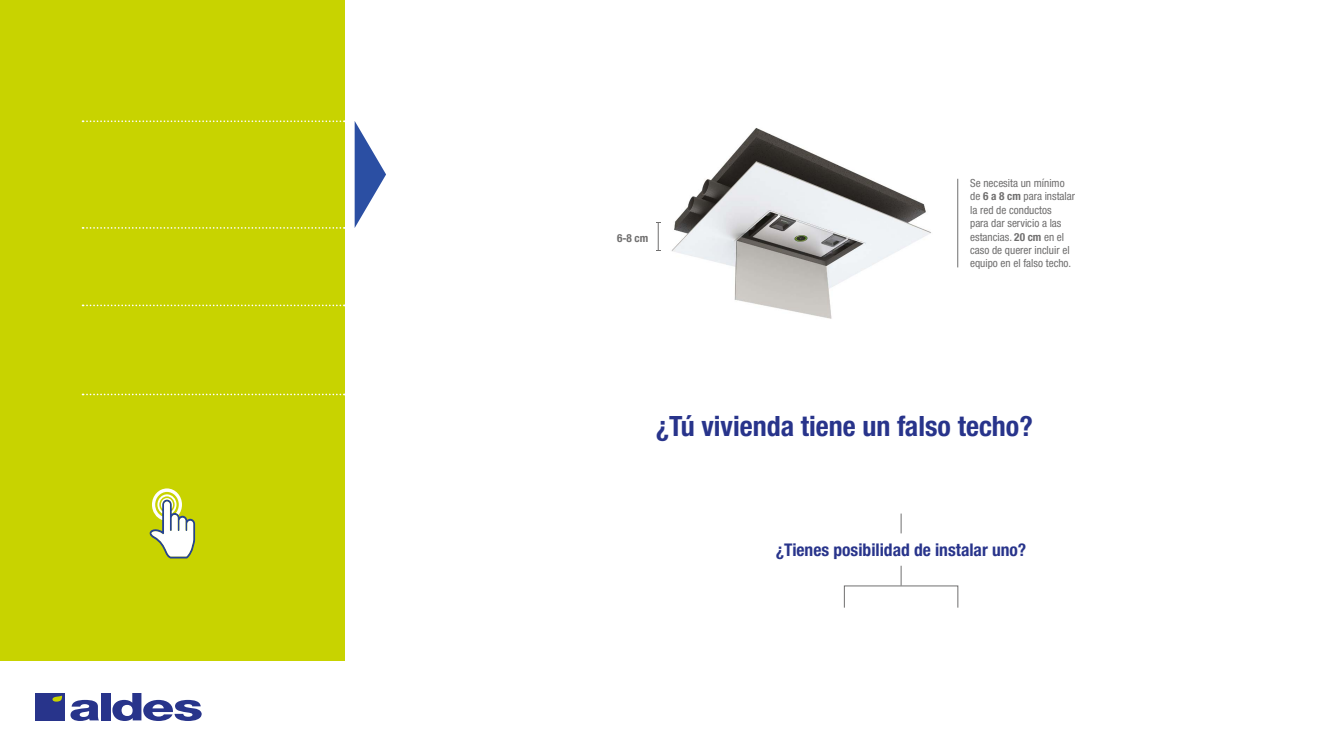
<style>
.page{position:relative;width:1344px;height:756px;background:#fff}
.page>*{position:absolute;margin:0;border:0;box-sizing:border-box;transform-origin:0 0}
.t1{font:700 condensed 28px "Helvetica Neue LT Pro";color:#28348b}
.t2{font:700 condensed 17.5px "Helvetica Neue LT Pro";color:#28348b}
.t3{font:condensed 11.2px/13.4px "Helvetica Neue LT Pro";color:#706f6f}
.t4{font:700 condensed 11.2px "Helvetica Neue";color:#706f6f}
.s1{font-weight:700}
</style>
<div class="page">
<div style="left:0;top:0;width:345px;height:661px;background:#c8d300"></div>
<div style="left:35px;top:693px;width:30px;height:27px;background:#28348b"></div>
<svg style="left:71px;top:700px;width:28px;height:21px"></svg>
<div style="left:101px;top:693px;width:9px;height:27px;background:#28348b"></div>
<svg style="left:112px;top:693px;width:90px;height:28px"></svg>
<svg style="left:53px;top:696px;width:9px;height:6px"></svg>
<svg style="left:149px;top:488px;width:46px;height:70px"></svg>
<hr style="left:957px;top:179px;width:1px;height:88px;background:#706f6f">
<img style="left:671px;top:128px;width:260px;height:191px">
<svg style="left:656px;top:222px;width:5px;height:29px"></svg>
<svg style="left:901px;top:514px;width:1px;height:19px"></svg>
<svg style="left:901px;top:566px;width:1px;height:20px"></svg>
<svg style="left:355px;top:121px;width:31px;height:107px"></svg>
<svg style="left:83px;top:227px;width:262px;height:2px"></svg>
<svg style="left:83px;top:120px;width:262px;height:2px"></svg>
<svg style="left:83px;top:394px;width:262px;height:1px"></svg>
<svg style="left:83px;top:305px;width:262px;height:1px"></svg>
<p class="t4" style="left:617px;top:229px;width:33px">6-8 cm</p>
<p class="t3" style="left:970px;top:176px;width:107px">Se necesita un mínimo de <span class="s1">6 a 8 cm</span> para instalar la red de conductos<br>para dar servicio a las estancias. <span class="s1">20 cm</span> en el caso de querer incluir el equipo en el falso techo.</p>
<h1 class="t1" style="left:656px;top:409px;width:379px">¿Tú vivienda tiene un falso techo?</h1>
<h2 class="t2" style="left:776px;top:539px;width:252px">¿Tienes posibilidad de instalar uno?</h2>
</div>
